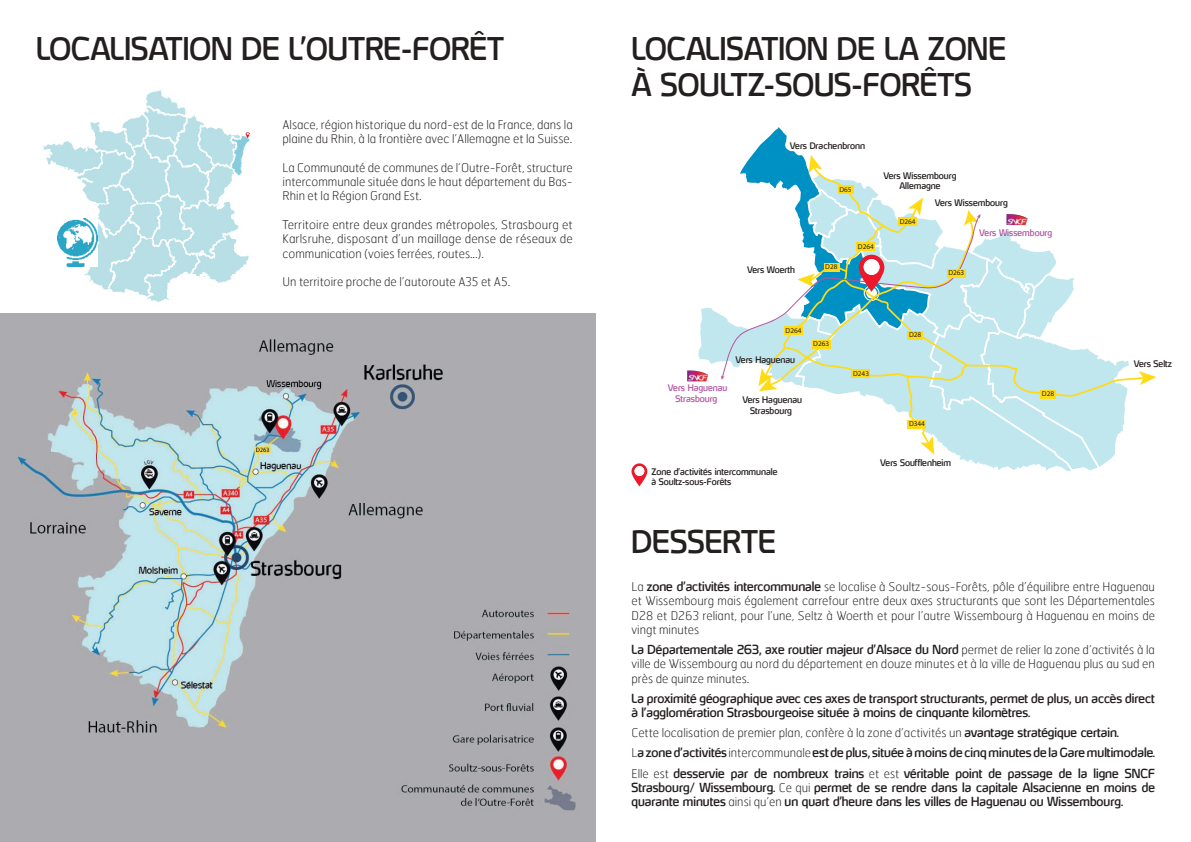
<style>
.page{position:relative;width:1191px;height:842px;background:#fff}
.page>*{position:absolute;margin:0;border:0;box-sizing:border-box;transform-origin:0 0}
.t1{font:30px/36px "Hybrea";color:#241f1f}
.t2{font:100 12px/14.4px "Hermes";color:#241f1f;text-align:justify}
.t3{font:12px/14.4px "Hybrea";color:#241f1f}
.t4{font:8.7px/10.4px "Hybrea";color:#241f1f;text-align:center}
.t5{font:8.7px/10.4px "Hybrea";color:#b356a2;text-align:center}
.t6{font:7.2px "Myriad Pro";color:#241f1f}
.s1{font-family:"Hybrea";font-weight:400}
.s2{font-family:"Hermes";font-weight:100}
</style>
<div class="page">
<img style="left:43px;top:90px;width:207px;height:212px">
<img style="left:58px;top:219px;width:39px;height:47px">
<img style="left:0;top:313px;width:595px;height:529px">
<img style="left:687px;top:370px;width:9px;height:11px">
<svg style="left:696px;top:127px;width:460px;height:344px"></svg>
<div style="left:863px;top:259px;width:16px;height:16px;background:#fff;border-radius:50%"></div>
<svg style="left:631px;top:463px;width:16px;height:23px"></svg>
<div style="left:634px;top:466px;width:10px;height:10px;background:#fff;border-radius:50%"></div>
<div style="left:851px;top:370px;width:19px;height:8px;background:#ffdb16"></div>
<div style="left:907px;top:420px;width:19px;height:8px;background:#ffdb16"></div>
<div style="left:811px;top:340px;width:19px;height:8px;background:#ffdb16"></div>
<div style="left:784px;top:327px;width:19px;height:8px;background:#ffdb16"></div>
<div style="left:856px;top:242px;width:19px;height:9px;background:#ffdb16"></div>
<div style="left:898px;top:217px;width:19px;height:9px;background:#ffdb16"></div>
<div style="left:947px;top:269px;width:18px;height:8px;background:#ffdb16"></div>
<div style="left:1040px;top:390px;width:16px;height:8px;background:#ffdb16"></div>
<div style="left:907px;top:331px;width:16px;height:9px;background:#ffdb16"></div>
<div style="left:823px;top:263px;width:16px;height:8px;background:#ffdb16"></div>
<div style="left:838px;top:185px;width:15px;height:9px;background:#ffdb16"></div>
<h1 class="t1" style="left:36px;top:33px;width:469px">LOCALISATION DE L’OUTRE-FORÊT</h1>
<p class="t2" style="left:282px;top:118px;width:292px">Alsace, région historique du nord-est de la France, dans la plaine du Rhin, à la frontière avec l’Allemagne et la Suisse.</p>
<p class="t2" style="left:282px;top:161px;width:292px">La Communauté de communes de l’Outre-Forêt, structure intercommunale située dans le haut département du Bas-Rhin et la Région Grand Est.</p>
<p class="t2" style="left:282px;top:218px;width:292px">Territoire entre deux grandes métropoles, Strasbourg et Karlsruhe, disposant d’un maillage dense de réseaux de communication (voies ferrées, routes...).</p>
<p class="t2" style="left:282px;top:276px;width:229px">Un territoire proche de l’autoroute A35 et A5.</p>
<h1 class="t1" style="left:631px;top:33px;width:376px">LOCALISATION DE LA ZONE<br>À SOULTZ-SOUS-FORÊTS</h1>
<p class="t4" style="left:790px;top:141px;width:77px">Vers Drachenbronn</p>
<p class="t6" style="left:839px;top:185px;width:14px">D65</p>
<p class="t4" style="left:747px;top:265px;width:49px">Vers Woerth</p>
<p class="t6" style="left:825px;top:262px;width:14px">D28</p>
<p class="t6" style="left:858px;top:242px;width:17px">D264</p>
<p class="t4" style="left:883px;top:171px;width:75px">Vers Wissembourg<br>Allemagne</p>
<p class="t6" style="left:899px;top:217px;width:17px">D264</p>
<p class="t4" style="left:934px;top:198px;width:75px">Vers Wissembourg</p>
<p class="t6" style="left:948px;top:268px;width:17px">D263</p>
<p class="t5" style="left:979px;top:228px;width:75px">Vers Wissembourg</p>
<p class="t6" style="left:785px;top:326px;width:17px">D264</p>
<p class="t5" style="left:668px;top:383px;width:61px">Vers Haguenau<br>Strasbourg</p>
<p class="t4" style="left:735px;top:355px;width:61px">Vers Haguenau</p>
<p class="t4" style="left:742px;top:396px;width:61px">Vers Haguenau<br>Strasbourg</p>
<p class="t6" style="left:813px;top:340px;width:17px">D263</p>
<p class="t6" style="left:853px;top:369px;width:17px">D243</p>
<p class="t6" style="left:909px;top:331px;width:14px">D28</p>
<p class="t6" style="left:909px;top:419px;width:17px">D344</p>
<p class="t6" style="left:1042px;top:390px;width:14px">D28</p>
<p class="t4" style="left:651px;top:467px;width:128px;text-align:left">Zone d’activités intercommunale à Soultz-sous-Forêts</p>
<p class="t4" style="left:880px;top:458px;width:72px">Vers Soufflenheim</p>
<p class="t4" style="left:1133px;top:359px;width:40px">Vers Seltz</p>
<h1 class="t1" style="left:631px;top:526px;width:146px">DESSERTE</h1>
<p class="t2" style="left:631px;top:580px;width:525px">La <span class="s1">zone d’activités intercommunale</span> se localise à Soultz-sous-Forêts, pôle d’équilibre entre Haguenau et Wissembourg mais également carrefour entre deux axes structurants que sont les Départementales D28 et D263 reliant, pour l’une, Seltz à Woerth et pour l’autre Wissembourg à Haguenau en moins de vingt minutes</p>
<p class="t3" style="left:631px;top:643px;width:525px">La Départementale 263, axe routier majeur d’Alsace du Nord <span class="s2">permet de relier la zone d’activités à la</span></p>
<p class="t2" style="left:631px;top:658px;width:525px">ville de Wissembourg au nord du département en douze minutes et à la ville de Haguenau plus au sud en près de quinze minutes.</p>
<p class="t3" style="left:631px;top:692px;width:525px">La proximité géographique avec ces axes de transport structurants, permet de plus, un accès direct à l’agglomération Strasbourgeoise située à moins de cinquante kilomètres.</p>
<p class="t2" style="left:631px;top:727px;width:489px">Cette localisation de premier plan, confère à la zone d’activités un <span class="s1">avantage stratégique certain.</span></p>
<p class="t3" style="left:631px;top:744px;width:525px;line-height:20.1px"><span class="s2">L</span>a zone d’activités <span class="s2">intercommunale</span> est de plus, située à moins de cinq minutes de la Gare multimodale.<br><span class="s2">Elle est</span> desservie par de nombreux trains <span class="s2">et est</span> véritable point de passage de la ligne SNCF</p>
<p class="t3" style="left:631px;top:781px;width:525px">Strasbourg/ Wissembourg. <span class="s2">Ce qui</span> permet de se rendre dans la capitale Alsacienne en moins de quarante minutes <span class="s2">ainsi qu’en</span> un quart d’heure dans les villes de Haguenau ou Wissembourg.</p>
</div>
